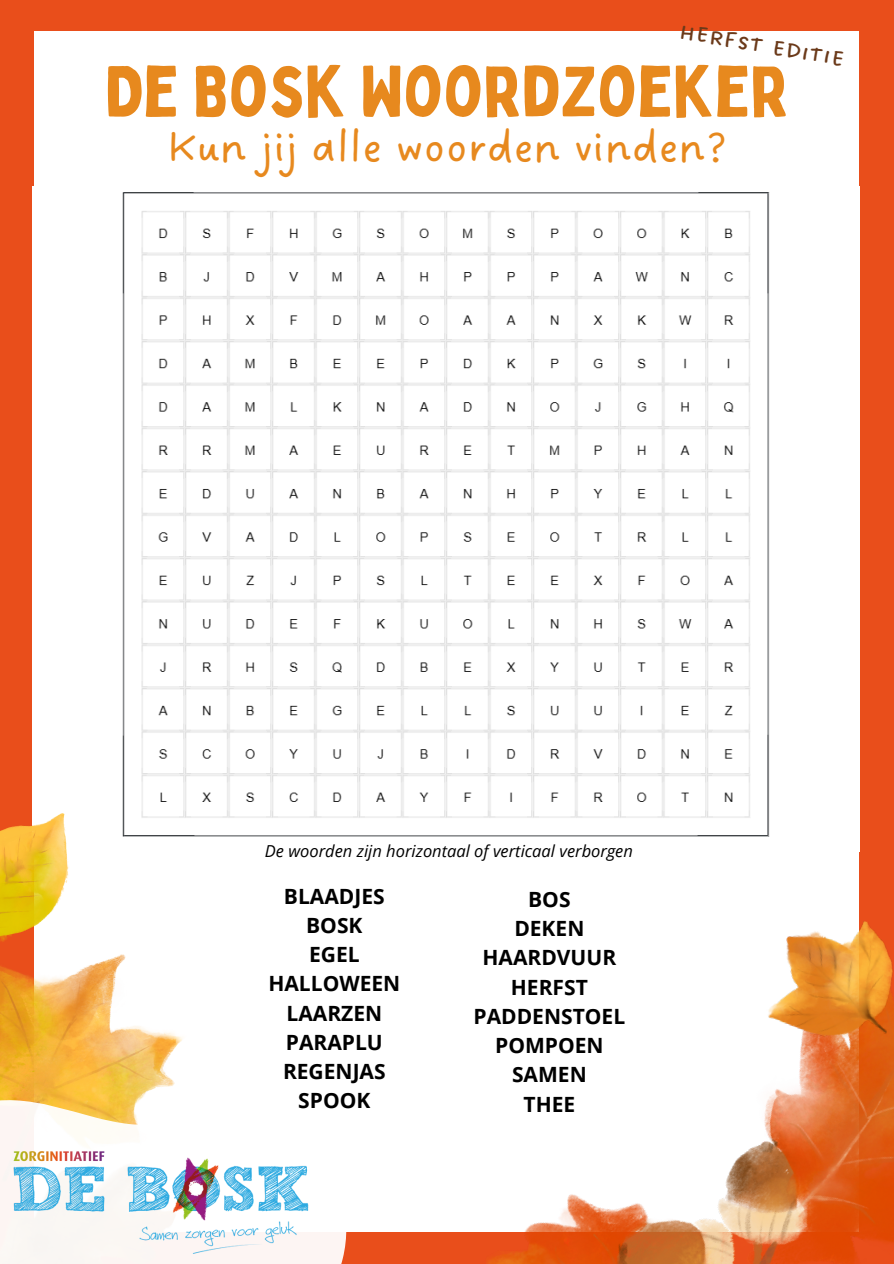
<style>
.page{position:relative;width:894px;height:1264px;background:#fff}
.page>*{position:absolute;margin:0;border:0;box-sizing:border-box;transform-origin:0 0}
.t1{font:70.5px "Bobby Jones";color:#e7891e}
.t2{font:46.5px "DO Sans Regular";color:#e7891e}
.t3{font:31.5px "DO All Caps Regular";color:#6b3a1a}
.t4{font:700 21px "Open Sans";color:#000}
.t5{font:italic 16.5px "Open Sans";color:#000}
</style>
<div class="page">
<div style="left:0;top:0;width:893px;height:1263px;background:#e94e1b"></div>
<div style="left:35px;top:32px;width:823px;height:1199px;background:#fff"></div>
<img style="left:33px;top:186px;width:737px;height:651px">
<img style="left:427px;top:1050px;width:466px;height:213px">
<img style="left:0;top:814px;width:69px;height:149px">
<img style="left:768px;top:904px;width:125px;height:146px">
<svg style="left:0;top:964px;width:391px;height:299px"></svg>
<img style="left:0;top:1140px;width:326px;height:123px">
<p class="t3" style="left:683px;top:10px;width:169px;rotate:10deg">Herfst editie</p>
<p class="t1" style="left:105px;top:47px;width:685px">DE BOSK WOORDZOEKER</p>
<p class="t2" style="left:167px;top:120px;width:561px">Kun jij alle woorden vinden?</p>
<p class="t5" style="left:265px;top:839px;width:369px">De woorden zijn horizontaal of verticaal verborgen</p>
<p class="t4" style="left:284px;top:881px;width:102px">BLAADJES</p>
<p class="t4" style="left:306px;top:910px;width:58px">BOSK</p>
<p class="t4" style="left:309px;top:939px;width:52px">EGEL</p>
<p class="t4" style="left:268px;top:968px;width:133px">HALLOWEEN</p>
<p class="t4" style="left:286px;top:998px;width:97px">LAARZEN</p>
<p class="t4" style="left:286px;top:1027px;width:98px">PARAPLU</p>
<p class="t4" style="left:283px;top:1056px;width:104px">REGENJAS</p>
<p class="t4" style="left:298px;top:1085px;width:74px">SPOOK</p>
<p class="t4" style="left:528px;top:884px;width:44px">BOS</p>
<p class="t4" style="left:514px;top:913px;width:72px">DEKEN</p>
<p class="t4" style="left:482px;top:942px;width:135px">HAARDVUUR</p>
<p class="t4" style="left:510px;top:972px;width:78px">HERFST</p>
<p class="t4" style="left:473px;top:1001px;width:153px">PADDENSTOEL</p>
<p class="t4" style="left:495px;top:1030px;width:110px">POMPOEN</p>
<p class="t4" style="left:512px;top:1059px;width:76px">SAMEN</p>
<p class="t4" style="left:523px;top:1089px;width:53px">THEE</p>
</div>
